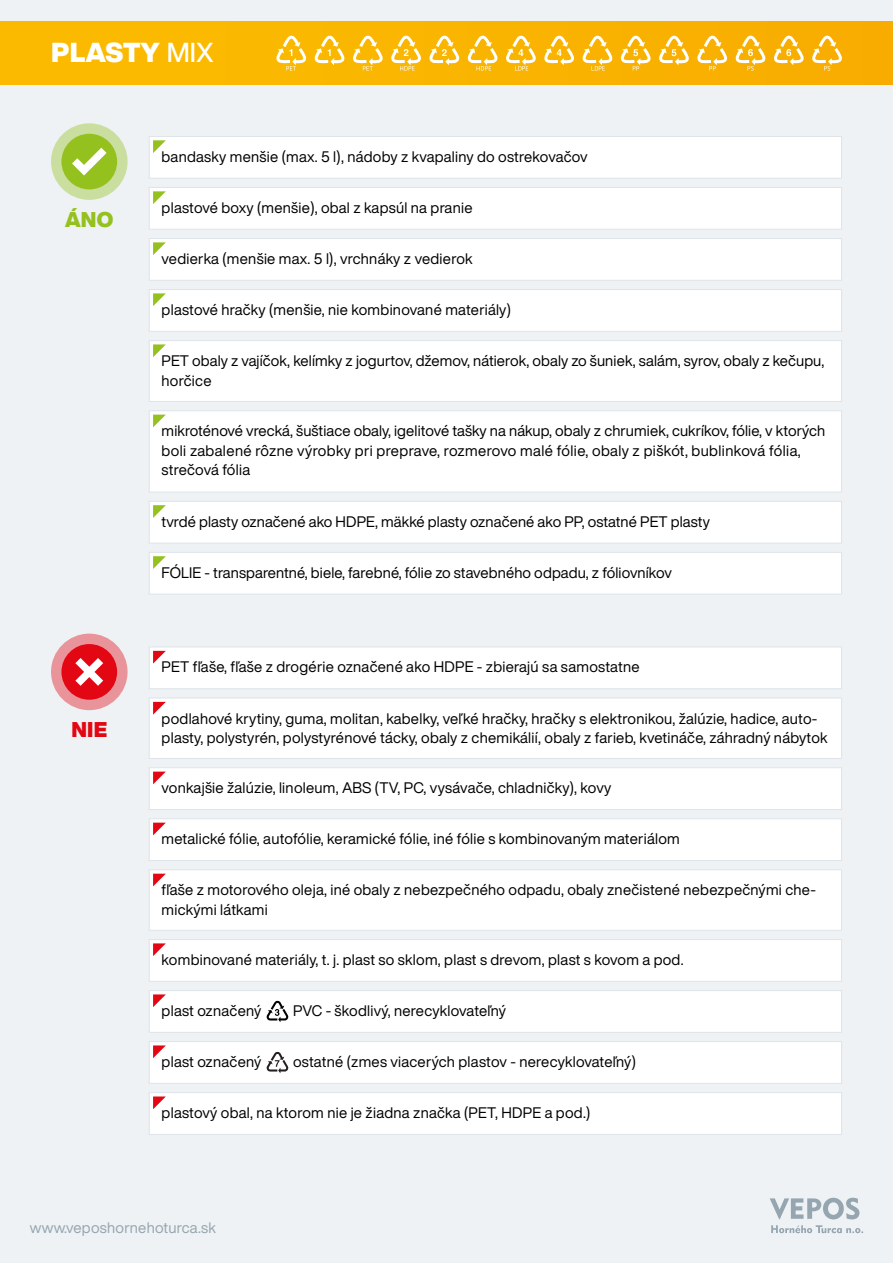
<style>
.page{position:relative;width:893px;height:1263px;background:#eef2f4}
.page>*{position:absolute;margin:0;border:0;box-sizing:border-box;transform-origin:0 0}
.t1{font:900 27px "Helvetica Now Display";letter-spacing:.01em;color:#fff}
.t2{font:900 21px "Helvetica Now Display";color:#95c11f}
.t3{font:900 21px "Helvetica Now Display";color:#e30613}
.t4{font:15px/19.5px "Helvetica Now Display";letter-spacing:.015em;color:#000}
.t5{font:15px "Helvetica Now Display";letter-spacing:.02em;color:#95a6b0}
.s1{font-weight:500}
</style>
<div class="page">
<div style="left:0;top:21px;width:893px;height:64px;background:#fab700"></div>
<svg style="left:770px;top:1198px;width:89px;height:21px"></svg>
<svg style="left:771px;top:1225px;width:92px;height:8px"></svg>
<svg style="left:51px;top:123px;width:77px;height:77px;background:#cadea0"></svg>
<div style="left:61px;top:134px;width:56px;height:55px;background:#95c11f;border-radius:50%"></div>
<svg style="left:72px;top:148px;width:35px;height:27px"></svg>
<div style="left:51px;top:634px;width:77px;height:76px;background:#e9949a;border-radius:50%"></div>
<div style="left:61px;top:644px;width:56px;height:56px;background:#e30613;border-radius:50%"></div>
<svg style="left:75px;top:658px;width:28px;height:28px"></svg>
<div style="left:149px;top:136px;width:693px;height:43px;background:#fff;border:1px solid #dee4e9"></div>
<div style="left:149px;top:501px;width:693px;height:42px;background:#fff;border:1px solid #dee4e9"></div>
<div style="left:149px;top:552px;width:693px;height:42px;background:#fff;border:1px solid #dee4e9"></div>
<div style="left:149px;top:187px;width:693px;height:43px;background:#fff;border:1px solid #dee4e9"></div>
<div style="left:149px;top:238px;width:693px;height:43px;background:#fff;border:1px solid #dee4e9"></div>
<div style="left:149px;top:289px;width:693px;height:43px;background:#fff;border:1px solid #dee4e9"></div>
<div style="left:149px;top:647px;width:693px;height:42px;background:#fff;border:1px solid #dee4e9"></div>
<div style="left:149px;top:767px;width:693px;height:43px;background:#fff;border:1px solid #dee4e9"></div>
<div style="left:149px;top:818px;width:693px;height:43px;background:#fff;border:1px solid #dee4e9"></div>
<div style="left:149px;top:939px;width:693px;height:43px;background:#fff;border:1px solid #dee4e9"></div>
<div style="left:149px;top:1041px;width:693px;height:43px;background:#fff;border:1px solid #dee4e9"></div>
<div style="left:149px;top:990px;width:693px;height:43px;background:#fff;border:1px solid #dee4e9"></div>
<div style="left:149px;top:1092px;width:693px;height:43px;background:#fff;border:1px solid #dee4e9"></div>
<div style="left:149px;top:698px;width:693px;height:61px;background:#fff;border:1px solid #dee4e9"></div>
<div style="left:149px;top:410px;width:693px;height:82px;background:#fff;border:1px solid #dee4e9"></div>
<svg style="left:153px;top:140px;width:13px;height:13px"></svg>
<svg style="left:153px;top:505px;width:13px;height:13px"></svg>
<svg style="left:153px;top:556px;width:13px;height:13px"></svg>
<svg style="left:153px;top:191px;width:13px;height:13px"></svg>
<svg style="left:153px;top:242px;width:13px;height:13px"></svg>
<svg style="left:153px;top:293px;width:13px;height:13px"></svg>
<svg style="left:153px;top:651px;width:13px;height:13px"></svg>
<svg style="left:153px;top:772px;width:13px;height:12px"></svg>
<svg style="left:153px;top:823px;width:13px;height:12px"></svg>
<svg style="left:153px;top:943px;width:13px;height:13px"></svg>
<svg style="left:153px;top:1045px;width:13px;height:13px"></svg>
<svg style="left:153px;top:994px;width:13px;height:13px"></svg>
<svg style="left:153px;top:1096px;width:13px;height:13px"></svg>
<svg style="left:153px;top:702px;width:13px;height:13px"></svg>
<svg style="left:153px;top:415px;width:13px;height:12px"></svg>
<div style="left:149px;top:869px;width:693px;height:62px;background:#fff;border:1px solid #dee4e9"></div>
<div style="left:149px;top:340px;width:693px;height:62px;background:#fff;border:1px solid #dee4e9"></div>
<svg style="left:153px;top:874px;width:13px;height:12px"></svg>
<svg style="left:153px;top:344px;width:13px;height:13px"></svg>
<svg style="left:266px;top:1000px;width:22px;height:22px"></svg>
<svg style="left:266px;top:1051px;width:22px;height:22px"></svg>
<svg style="left:506px;top:35px;width:30px;height:36px"></svg>
<svg style="left:544px;top:35px;width:30px;height:30px"></svg>
<svg style="left:582px;top:35px;width:31px;height:36px"></svg>
<svg style="left:620px;top:36px;width:31px;height:35px"></svg>
<svg style="left:659px;top:36px;width:30px;height:29px"></svg>
<svg style="left:697px;top:36px;width:31px;height:35px"></svg>
<svg style="left:735px;top:36px;width:31px;height:35px"></svg>
<svg style="left:774px;top:36px;width:30px;height:29px"></svg>
<svg style="left:812px;top:36px;width:30px;height:35px"></svg>
<svg style="left:391px;top:36px;width:30px;height:35px"></svg>
<svg style="left:429px;top:36px;width:31px;height:29px"></svg>
<svg style="left:467px;top:36px;width:31px;height:35px"></svg>
<svg style="left:276px;top:36px;width:31px;height:35px"></svg>
<svg style="left:353px;top:36px;width:30px;height:35px"></svg>
<svg style="left:314px;top:36px;width:31px;height:29px"></svg>
<h1 class="t1" style="left:51px;top:34px;width:164px">PLASTY <span class="s1">MIX</span></h1>
<h2 class="t2" style="left:65px;top:205px;width:50px">ÁNO</h2>
<h2 class="t3" style="left:71px;top:715px;width:37px">NIE</h2>
<p class="t4" style="left:162px;top:147px;width:428px">bandasky menšie (max. 5 l), nádoby z kvapaliny do ostrekovačov</p>
<p class="t4" style="left:162px;top:198px;width:312px">plastové boxy (menšie), obal z kapsúl na pranie</p>
<p class="t4" style="left:162px;top:249px;width:313px">vedierka (menšie max. 5 l), vrchnáky z vedierok</p>
<p class="t4" style="left:162px;top:300px;width:351px">plastové hračky (menšie, nie kombinované materiály)</p>
<p class="t4" style="left:162px;top:351px;width:664px">PET obaly z vajíčok, kelímky z jogurtov, džemov, nátierok, obaly zo šuniek, salám, syrov, obaly z kečupu, horčice</p>
<p class="t4" style="left:162px;top:421px;width:665px">mikroténové vrecká, šuštiace obaly, igelitové tašky na nákup, obaly z chrumiek, cukríkov, fólie, v ktorých boli zabalené rôzne výrobky pri preprave, rozmerovo malé fólie, obaly z piškót, bublinková fólia, strečová fólia</p>
<p class="t4" style="left:162px;top:512px;width:550px">tvrdé plasty označené ako HDPE, mäkké plasty označené ako PP, ostatné PET plasty</p>
<p class="t4" style="left:162px;top:563px;width:512px">FÓLIE - transparentné, biele, farebné, fólie zo stavebného odpadu, z fóliovníkov</p>
<p class="t4" style="left:162px;top:657px;width:479px">PET fľaše, fľaše z drogérie označené ako HDPE - zbierajú sa samostatne</p>
<p class="t4" style="left:162px;top:708px;width:668px">podlahové krytiny, guma, molitan, kabelky, veľké hračky, hračky s elektronikou, žalúzie, hadice, auto&shy;plasty, polystyrén, polystyrénové tácky, obaly z chemikálií, obaly z farieb, kvetináče, záhradný nábytok</p>
<p class="t4" style="left:162px;top:778px;width:451px">vonkajšie žalúzie, linoleum, ABS (TV, PC, vysávače, chladničky), kovy</p>
<p class="t4" style="left:162px;top:829px;width:520px">metalické fólie, autofólie, keramické fólie, iné fólie s kombinovaným materiálom</p>
<p class="t4" style="left:162px;top:880px;width:656px">fľaše z motorového oleja, iné obaly z nebezpečného odpadu, obaly znečistené nebezpečnými che&shy;mickými látkami</p>
<p class="t4" style="left:162px;top:950px;width:523px">kombinované materiály, t. j. plast so sklom, plast s drevom, plast s kovom a pod.</p>
<p class="t4" style="left:162px;top:1001px;width:101px">plast označený</p>
<p class="t4" style="left:293px;top:1001px;width:214px">PVC - škodlivý, nerecyklovateľný</p>
<p class="t4" style="left:162px;top:1052px;width:101px">plast označený</p>
<p class="t4" style="left:293px;top:1052px;width:344px">ostatné (zmes viacerých plastov - nerecyklovateľný)</p>
<p class="t4" style="left:162px;top:1103px;width:430px">plastový obal, na ktorom nie je žiadna značka (PET, HDPE a pod.)</p>
<p class="t5" style="left:30px;top:1217px;width:188px">www.veposhornehoturca.sk</p>
</div>
